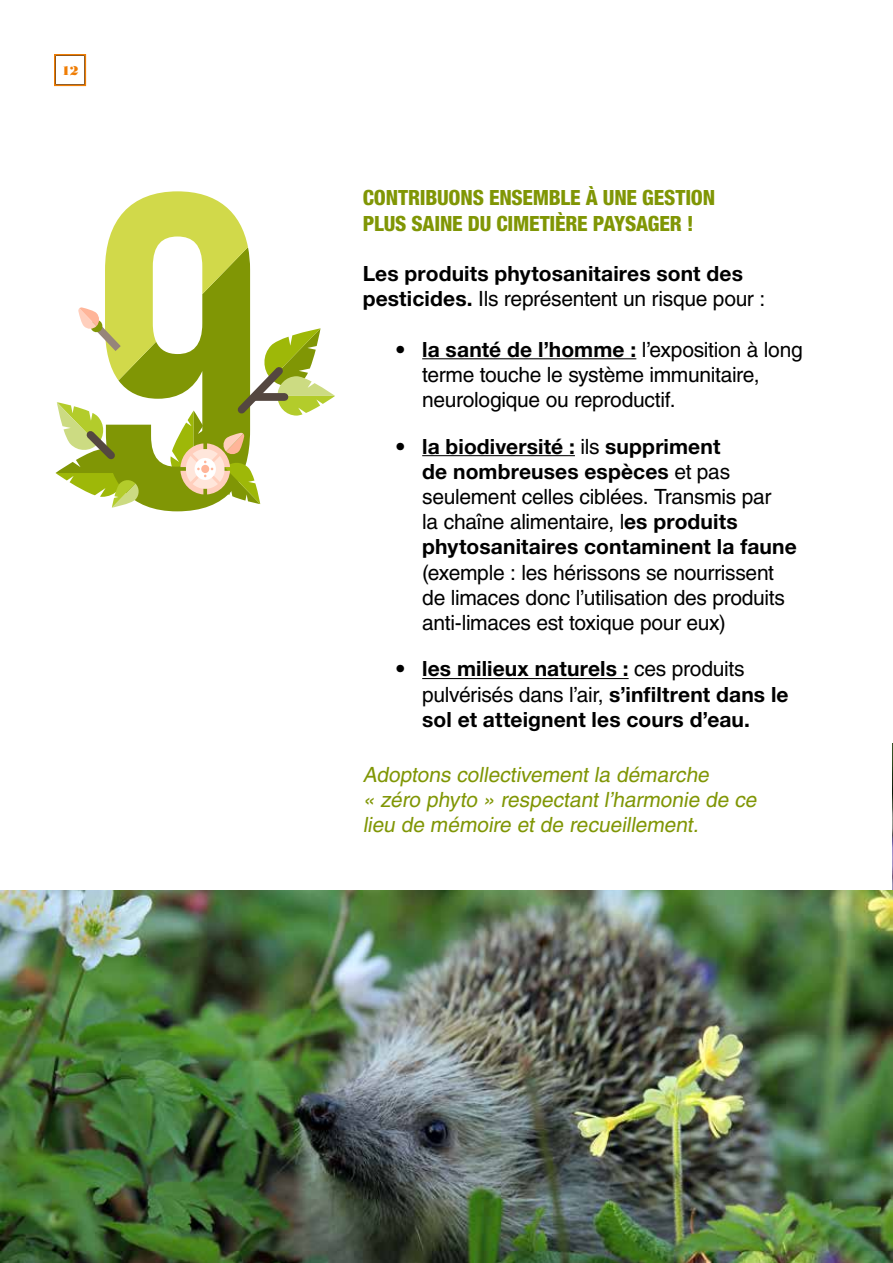
<style>
.page{position:relative;width:893px;height:1263px;background:#fff}
.page>*{position:absolute;margin:0;border:0;box-sizing:border-box;transform-origin:0 0}
.t1{font:21px/25.2px "Helvetica";letter-spacing:-.015em;color:#000}
.t2{font:700 21px/25.2px "Helvetica Neue LT Pro";letter-spacing:.005em;color:#000}
.t3{font:italic 21px/25.2px "Helvetica";color:#809605}
.t4{font:800 condensed 21px/25.2px "Helvetica Neue LT Pro";letter-spacing:-.01em;color:#809605}
.t5{font:13.5px "Bodoni MT Black";color:#ef7d04}
.s1{font-family:"Helvetica Neue LT Pro";font-weight:700}
.s2{font-family:"Helvetica";font-weight:400}
</style>
<div class="page">
<div style="left:54px;top:54px;width:32px;height:32px;border:2px solid #ef7d04"></div>
<hr style="left:422px;top:358px;width:214px;height:1px;background:#000">
<hr style="left:422px;top:455px;width:153px;height:1px;background:#000">
<hr style="left:422px;top:678px;width:207px;height:1px;background:#000">
<svg style="left:56px;top:191px;width:279px;height:320px"></svg>
<img style="left:892px;top:743px;width:1px;height:147px">
<img style="left:0;top:890px;width:893px;height:373px">
<p class="t5" style="left:61px;top:62px;width:19px">12</p>
<p class="t4" style="left:363px;top:185px;width:354px">CONTRIBUONS ENSEMBLE À UNE GESTION<br>PLUS SAINE DU CIMETIÈRE PAYSAGER !</p>
<p class="t2" style="left:363px;top:261px;width:382px">Les produits phytosanitaires sont des</p>
<p class="t1" style="left:363px;top:286px;width:404px"><span class="s1">pesticides.</span> Ils représentent un risque pour :</p>
<p class="t2" style="left:395px;top:336px;width:409px">• la santé de l’homme : <span class="s2">l’exposition à long</span></p>
<p class="t1" style="left:422px;top:362px;width:339px">terme touche le système immunitaire, neurologique ou reproductif.</p>
<p class="t2" style="left:422px;top:433px;width:309px;text-indent:-27px">• la biodiversité : <span class="s2">ils</span> suppriment de nombreuses espèces <span class="s2">et pas</span></p>
<p class="t1" style="left:422px;top:484px;width:351px">seulement celles ciblées. Transmis par la chaîne alimentaire, l<span class="s1">es produits</span></p>
<p class="t2" style="left:422px;top:534px;width:376px">phytosanitaires contaminent la faune</p>
<p class="t1" style="left:422px;top:560px;width:364px">(exemple : les hérissons se nourrissent de limaces donc l’utilisation des produits anti-limaces est toxique pour eux)</p>
<p class="t2" style="left:395px;top:656px;width:351px">• les milieux naturels : <span class="s2">ces produits</span></p>
<p class="t1" style="left:422px;top:682px;width:368px">pulvérisés dans l’air, <span class="s1">s’infiltrent dans le</span></p>
<p class="t2" style="left:422px;top:706px;width:329px">sol et atteignent les cours d’eau.</p>
<p class="t3" style="left:363px;top:762px;width:399px">Adoptons collectivement la démarche<br>« zéro phyto » respectant l’harmonie de ce lieu de mémoire et de recueillement.</p>
</div>
